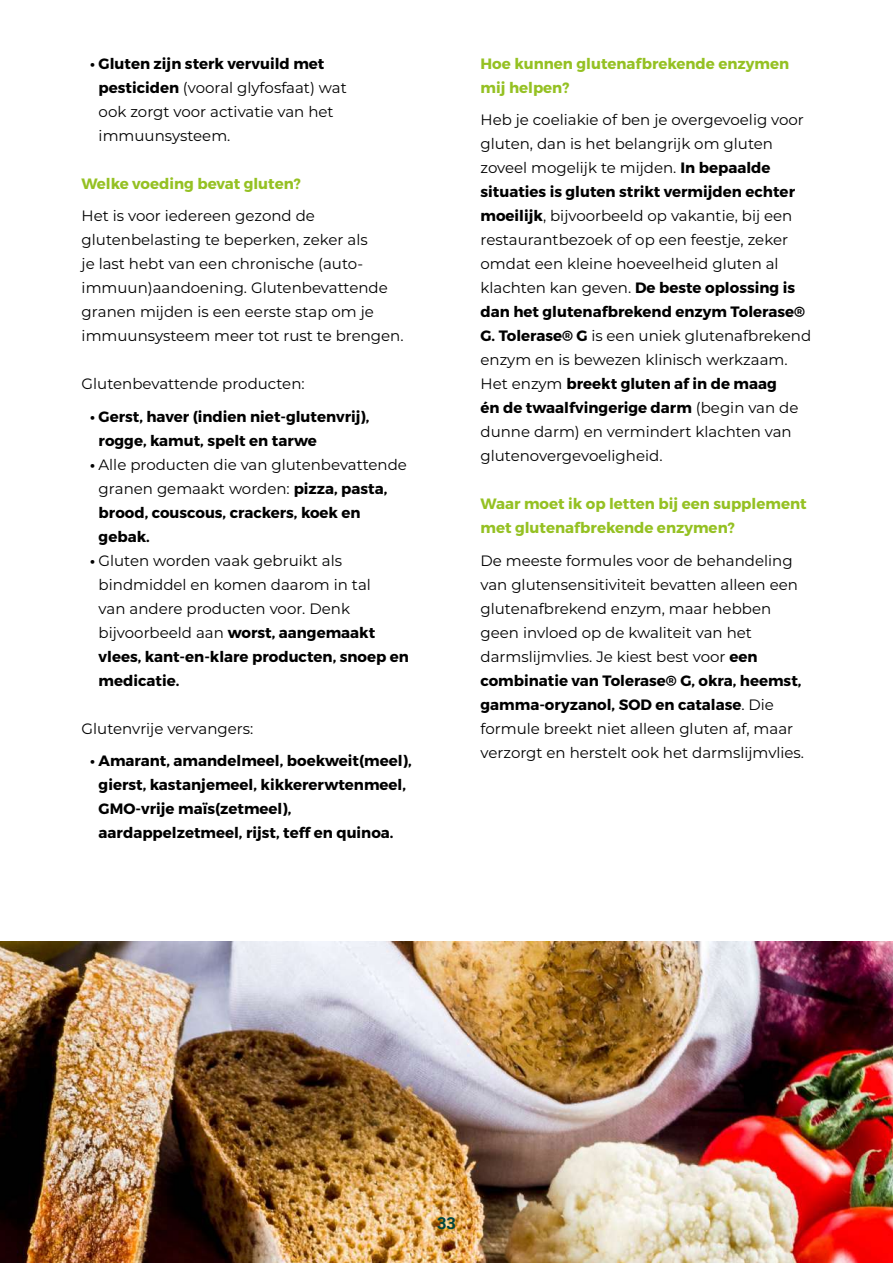
<style>
.page{position:relative;width:893px;height:1263px;background:#fff}
.page>*{position:absolute;margin:0;border:0;box-sizing:border-box;transform-origin:0 0}
.t1{font:700 16.5px "Roboto";color:#00463d}
.t2{font:15px/24px "Montserrat";color:#000}
.t3{font:700 15px/24px "Montserrat";color:#000}
.t4{font:700 15px/24px "Montserrat";color:#95c123}
.s1{font-weight:700}
</style>
<div class="page">
<img style="left:0;top:942px;width:893px;height:321px">
<p class="t2" style="left:99px;top:51px;width:250px;text-indent:-9px"><span class="s1">• Gluten zijn sterk vervuild met pesticiden</span> (vooral glyfosfaat) wat ook zorgt voor activatie van het immuunsysteem.</p>
<p class="t4" style="left:82px;top:171px;width:221px">Welke voeding bevat gluten?</p>
<p class="t2" style="left:82px;top:203px;width:323px">Het is voor iedereen gezond de glutenbelasting te beperken, zeker als<br>je last hebt van een chronische (auto&shy;immuun)aandoening. Glutenbevattende granen mijden is een eerste stap om je immuunsysteem meer tot rust te brengen.</p>
<p class="t2" style="left:82px;top:371px;width:225px">Glutenbevattende producten:</p>
<p class="t3" style="left:99px;top:404px;width:272px;text-indent:-9px">• Gerst, haver (indien niet-glutenvrij), rogge, kamut, spelt en tarwe</p>
<p class="t2" style="left:99px;top:452px;width:310px;text-indent:-9px"><span class="s1">•</span> Alle producten die van glutenbevattende granen gemaakt worden: <span class="s1">pizza, pasta, brood, couscous, crackers, koek en gebak.</span></p>
<p class="t2" style="left:99px;top:548px;width:312px;text-indent:-9px"><span class="s1">•</span> Gluten worden vaak gebruikt als bindmiddel en komen daarom in tal<br>van andere producten voor. Denk bijvoorbeeld aan <span class="s1">worst, aangemaakt vlees, kant-en-klare producten, snoep en medicatie.</span></p>
<p class="t2" style="left:82px;top:716px;width:173px">Glutenvrije vervangers:</p>
<p class="t3" style="left:99px;top:749px;width:315px;text-indent:-9px">• Amarant, amandelmeel, boekweit(meel), gierst, kastanjemeel, kikkererwtenmeel, GMO-vrije maïs(zetmeel), aardappelzetmeel, rijst, teff en quinoa.</p>
<p class="t4" style="left:480px;top:51px;width:310px">Hoe kunnen glutenafbrekende enzymen mij helpen?</p>
<p class="t2" style="left:480px;top:107px;width:332px">Heb je coeliakie of ben je overgevoelig voor gluten, dan is het belangrijk om gluten zoveel mogelijk te mijden. <span class="s1">In bepaalde situaties is gluten strikt vermijden echter moeilijk</span>, bijvoorbeeld op vakantie, bij een restaurantbezoek of op een feestje, zeker omdat een kleine hoeveelheid gluten al klachten kan geven. <span class="s1">De beste oplossing is dan het glutenafbrekend enzym Tolerase® G. Tolerase® G</span> is een uniek glutenafbrekend enzym en is bewezen klinisch werkzaam.<br>Het enzym <span class="s1">breekt gluten af in de maag<br>én de twaalfvingerige darm</span> (begin van de dunne darm) en vermindert klachten van glutenovergevoeligheid.</p>
<p class="t4" style="left:480px;top:492px;width:328px">Waar moet ik op letten bij een supplement met glutenafbrekende enzymen?</p>
<p class="t2" style="left:480px;top:548px;width:325px">De meeste formules voor de behandeling van glutensensitiviteit bevatten alleen een glutenafbrekend enzym, maar hebben geen invloed op de kwaliteit van het darmslijmvlies. Je kiest best voor <span class="s1">een combinatie van Tolerase® G, okra, heemst, gamma-oryzanol, SOD en catalase</span>. Die formule breekt niet alleen gluten af, maar verzorgt en herstelt ook het darmslijmvlies.</p>
<p class="t1" style="left:437px;top:1212px;width:20px">33</p>
</div>
